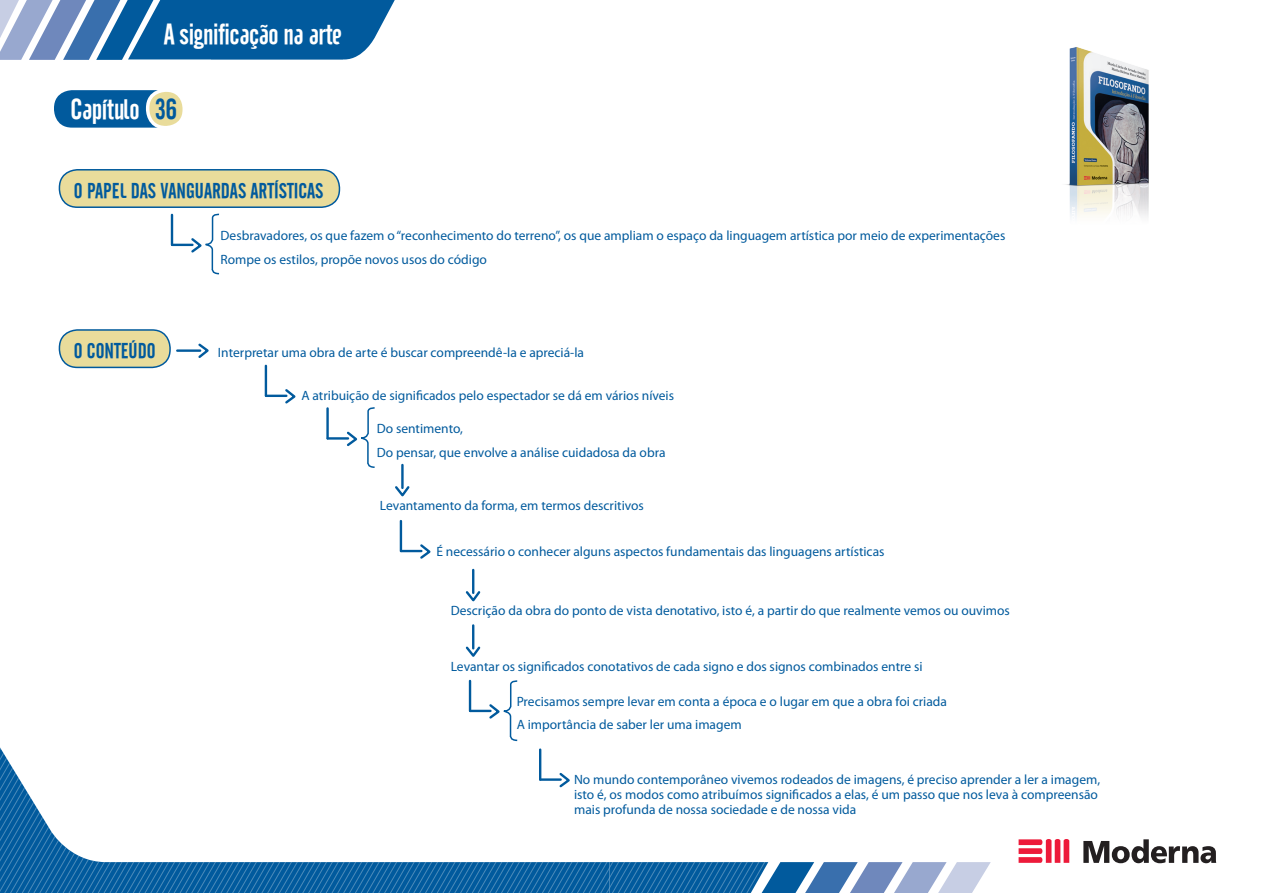
<style>
.page{position:relative;width:1263px;height:893px;background:#fff}
.page>*{position:absolute;margin:0;border:0;box-sizing:border-box;transform-origin:0 0}
.t1{font:28.8px "Cafeta";letter-spacing:-.015em;color:#fff}
.t2{font:28.8px "Cafeta";color:#015a9d}
.t3{font:28.5px "Cafeta";letter-spacing:-.015em;color:#fff}
.t4{font:21px "Cafeta";color:#015a9d}
.t5{font:13.5px/15px "Myriad Pro";color:#015a9d}
</style>
<div class="page">
<svg style="left:0;top:747px;width:609px;height:146px"></svg>
<svg style="left:609px;top:862px;width:382px;height:31px;background:#5e90be"></svg>
<svg style="left:1018px;top:839px;width:51px;height:24px"></svg>
<svg style="left:1083px;top:839px;width:133px;height:24px"></svg>
<img style="left:1065px;top:47px;width:84px;height:170px">
<div style="left:54px;top:90px;width:130px;height:38px;background:#015a9d;border-radius:18px"></div>
<div style="left:148px;top:90px;width:36px;height:38px;background:#e9dc9b;border-radius:18px"></div>
<div style="left:146px;top:88px;width:40px;height:41px;border:3px solid #fff;border-radius:18px"></div>
<svg style="left:0;top:0;width:395px;height:60px;background:#3b7bb1"></svg>
<div style="left:59px;top:170px;width:280px;height:37px;background:#e9dc9b;border-radius:18px"></div>
<div style="left:59px;top:169px;width:281px;height:39px;border:2px solid #015a9d;border-radius:18px"></div>
<div style="left:59px;top:330px;width:111px;height:37px;background:#e9dc9b;border-radius:18px"></div>
<div style="left:59px;top:329px;width:112px;height:39px;border:2px solid #015a9d;border-radius:18px"></div>
<hr style="left:172px;top:244px;width:20px;height:2px;background:#015a9d">
<hr style="left:171px;top:215px;width:2px;height:30px;background:#015a9d">
<hr style="left:328px;top:437px;width:20px;height:3px;background:#015a9d">
<hr style="left:326px;top:408px;width:3px;height:30px;background:#015a9d">
<svg style="left:283px;top:389px;width:13px;height:15px"></svg>
<hr style="left:266px;top:395px;width:20px;height:2px;background:#015a9d">
<hr style="left:265px;top:366px;width:2px;height:30px;background:#015a9d">
<svg style="left:418px;top:544px;width:13px;height:15px"></svg>
<hr style="left:401px;top:550px;width:20px;height:2px;background:#015a9d">
<hr style="left:400px;top:521px;width:2px;height:30px;background:#015a9d">
<hr style="left:470px;top:710px;width:20px;height:2px;background:#015a9d">
<hr style="left:469px;top:681px;width:2px;height:30px;background:#015a9d">
<svg style="left:557px;top:771px;width:16px;height:18px"></svg>
<hr style="left:540px;top:778px;width:21px;height:3px;background:#015a9d">
<hr style="left:539px;top:750px;width:2px;height:30px;background:#015a9d">
<svg style="left:189px;top:213px;width:31px;height:62px"></svg>
<svg style="left:487px;top:680px;width:31px;height:62px"></svg>
<svg style="left:345px;top:407px;width:30px;height:61px"></svg>
<hr style="left:177px;top:349px;width:23px;height:3px;background:#015a9d">
<svg style="left:196px;top:343px;width:13px;height:15px"></svg>
<hr style="left:401px;top:465px;width:3px;height:23px;background:#015a9d">
<svg style="left:395px;top:484px;width:15px;height:13px"></svg>
<hr style="left:472px;top:570px;width:2px;height:23px;background:#015a9d">
<svg style="left:465px;top:589px;width:16px;height:13px"></svg>
<hr style="left:472px;top:625px;width:2px;height:23px;background:#015a9d">
<svg style="left:465px;top:644px;width:16px;height:13px"></svg>
<p class="t3" style="left:164px;top:18px;width:181px">A significação na arte</p>
<p class="t1" style="left:70px;top:93px;width:71px">Capítulo</p>
<p class="t2" style="left:155px;top:93px;width:23px">36</p>
<p class="t4" style="left:74px;top:179px;width:251px">O PAPEL DAS VANGUARDAS ARTÍSTICAS</p>
<p class="t4" style="left:74px;top:339px;width:83px">O CONTEÚDO</p>
<p class="t5" style="left:221px;top:228px;width:786px">Desbravadores, os que fazem o “reconhecimento do terreno”, os que ampliam o espaço da linguagem artística por meio de experimentações</p>
<p class="t5" style="left:221px;top:251px;width:268px">Rompe os estilos, propõe novos usos do código</p>
<p class="t5" style="left:218px;top:344px;width:368px">Interpretar uma obra de arte é buscar compreendê-la e apreciá-la</p>
<p class="t5" style="left:301px;top:388px;width:374px">A atribuição de significados pelo espectador se dá em vários níveis</p>
<p class="t5" style="left:377px;top:421px;width:88px">Do sentimento,</p>
<p class="t5" style="left:377px;top:445px;width:290px">Do pensar, que envolve a análise cuidadosa da obra</p>
<p class="t5" style="left:380px;top:498px;width:266px">Levantamento da forma, em termos descritivos</p>
<p class="t5" style="left:436px;top:543px;width:450px">É necessário o conhecer alguns aspectos fundamentais das linguagens artísticas</p>
<p class="t5" style="left:451px;top:603px;width:561px">Descrição da obra do ponto de vista denotativo, isto é, a partir do que realmente vemos ou ouvimos</p>
<p class="t5" style="left:451px;top:658px;width:473px">Levantar os significados conotativos de cada signo e dos signos combinados entre si</p>
<p class="t5" style="left:517px;top:693px;width:432px">Precisamos sempre levar em conta a época e o lugar em que a obra foi criada</p>
<p class="t5" style="left:517px;top:717px;width:227px">A importância de saber ler uma imagem</p>
<p class="t5" style="left:574px;top:772px;width:528px">No mundo contemporâneo vivemos rodeados de imagens, é preciso aprender a ler a imagem, isto é, os modos como atribuímos significados a elas, é um passo que nos leva à compreensão mais profunda de nossa sociedade e de nossa vida</p>
</div>
